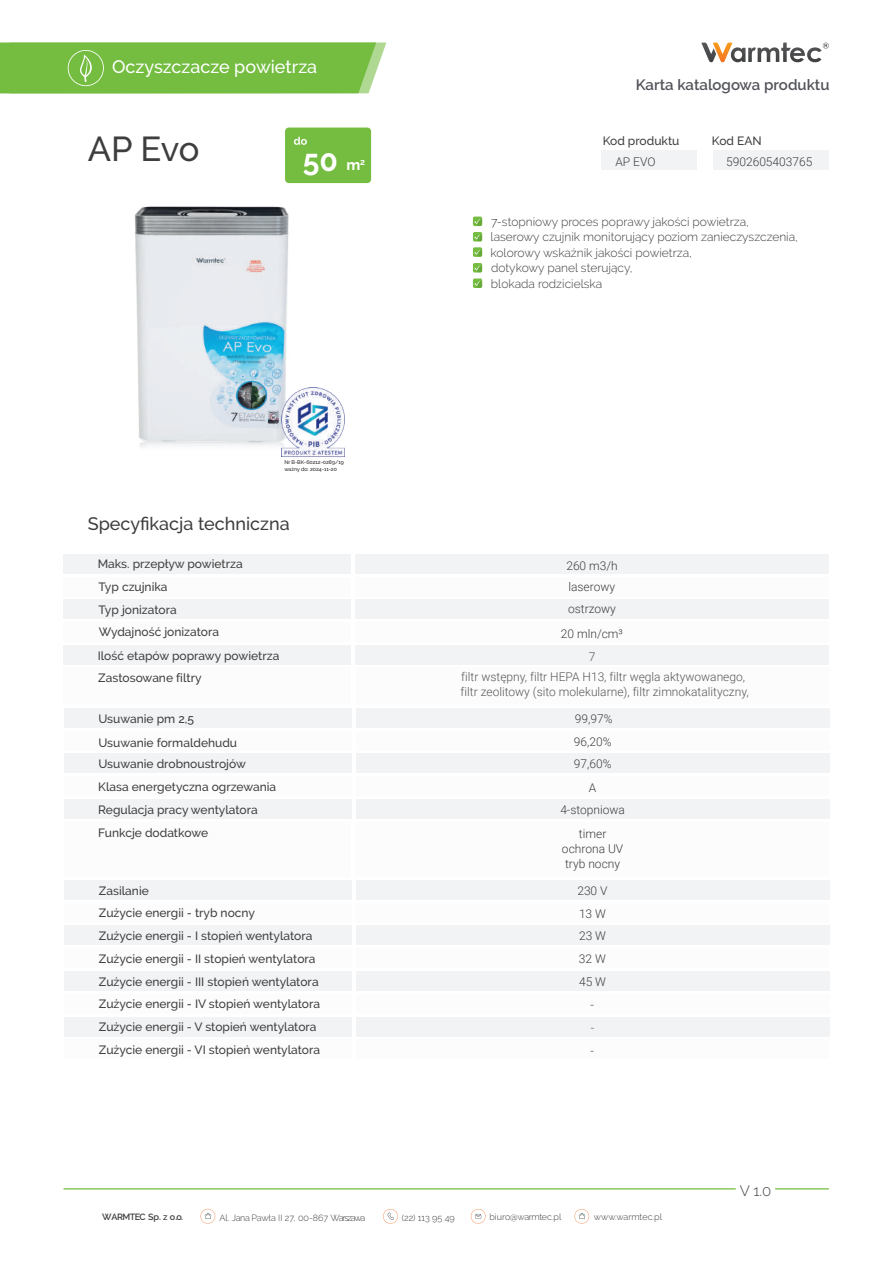
<style>
.page{position:relative;width:893px;height:1263px;background:#fff}
.page>*{position:absolute;margin:0;border:0;box-sizing:border-box;transform-origin:0 0}
.t1{font:500 34.5px "Raleway";color:#3e3e3f}
.t2{font:700 30.15px "Raleway";color:#fff}
.t3{font:500 18px "Raleway";color:#3e3e3f}
.t4{font:500 18px "Raleway";color:#fff}
.t5{font:600 15px "Raleway";color:#52535a}
.t6{font:300 15px "Raleway";color:#3d4041}
.t7{font:500 12px/22.6px "Raleway";color:#3e3e3f}
.t8{font:300 12px "Raleway";color:#3e3e3f}
.t9{font:300 12px/22.5px "Roboto";color:#3e3e3f;text-align:center}
.t10{font:300 12px/20.1px "Roboto";color:#57585a}
.t11{font:300 9px "Raleway";color:#3e3e3f}
.t12{font:300 9px "Raleway";letter-spacing:-.035em;color:#3e3e3f}
.t13{font:600 9px "Raleway";letter-spacing:-.06em;color:#3e3e3f}
.t14{font:500 5.25px/7.4px "Raleway";color:#231f20}
.s1{font-size:15px}
</style>
<div class="page">
<img style="left:134px;top:206px;width:155px;height:241px">
<div style="left:63px;top:554px;width:288px;height:20px;background:#f2f3f4"></div>
<div style="left:63px;top:599px;width:288px;height:20px;background:#f2f3f4"></div>
<div style="left:63px;top:645px;width:288px;height:20px;background:#f2f3f4"></div>
<div style="left:64px;top:708px;width:288px;height:20px;background:#f2f3f4"></div>
<div style="left:64px;top:753px;width:288px;height:20px;background:#f2f3f4"></div>
<div style="left:64px;top:799px;width:288px;height:20px;background:#f2f3f4"></div>
<div style="left:64px;top:880px;width:288px;height:19px;background:#f2f3f4"></div>
<div style="left:64px;top:925px;width:288px;height:20px;background:#f2f3f4"></div>
<div style="left:64px;top:971px;width:288px;height:20px;background:#f2f3f4"></div>
<div style="left:64px;top:1017px;width:288px;height:20px;background:#f2f3f4"></div>
<div style="left:355px;top:554px;width:474px;height:20px;background:#f2f3f4"></div>
<div style="left:355px;top:599px;width:474px;height:20px;background:#f2f3f4"></div>
<div style="left:355px;top:645px;width:474px;height:20px;background:#f2f3f4"></div>
<div style="left:356px;top:708px;width:473px;height:20px;background:#f2f3f4"></div>
<div style="left:356px;top:753px;width:473px;height:20px;background:#f2f3f4"></div>
<div style="left:356px;top:799px;width:473px;height:20px;background:#f2f3f4"></div>
<div style="left:356px;top:880px;width:473px;height:19px;background:#f2f3f4"></div>
<div style="left:356px;top:925px;width:473px;height:20px;background:#f2f3f4"></div>
<div style="left:356px;top:971px;width:473px;height:20px;background:#f2f3f4"></div>
<div style="left:356px;top:1017px;width:473px;height:20px;background:#f2f3f4"></div>
<div style="left:713px;top:150px;width:116px;height:20px;background:#f2f3f4"></div>
<div style="left:601px;top:150px;width:96px;height:20px;background:#f2f3f4"></div>
<div style="left:285px;top:128px;width:86px;height:55px;background:#74bd41;border-radius:4px"></div>
<svg style="left:294px;top:137px;width:13px;height:8px"></svg>
<div style="left:473px;top:217px;width:9px;height:9px;background:#74bd41;border-radius:2px"></div>
<svg style="left:474px;top:219px;width:8px;height:7px"></svg>
<div style="left:473px;top:232px;width:9px;height:9px;background:#74bd41;border-radius:2px"></div>
<svg style="left:474px;top:234px;width:8px;height:7px"></svg>
<div style="left:473px;top:263px;width:9px;height:10px;background:#74bd41;border-radius:2px"></div>
<svg style="left:474px;top:265px;width:8px;height:8px"></svg>
<div style="left:473px;top:278px;width:9px;height:10px;background:#74bd41;border-radius:2px"></div>
<svg style="left:474px;top:281px;width:8px;height:7px"></svg>
<div style="left:473px;top:247px;width:9px;height:10px;background:#74bd41;border-radius:2px"></div>
<svg style="left:474px;top:249px;width:8px;height:8px"></svg>
<svg style="left:701px;top:42px;width:128px;height:21px"></svg>
<svg style="left:63px;top:1188px;width:673px;height:1px"></svg>
<svg style="left:775px;top:1188px;width:54px;height:1px"></svg>
<svg style="left:383px;top:1209px;width:15px;height:14px"></svg>
<svg style="left:471px;top:1209px;width:15px;height:14px"></svg>
<svg style="left:201px;top:1209px;width:14px;height:14px"></svg>
<svg style="left:574px;top:1209px;width:15px;height:14px"></svg>
<div style="left:0;top:43px;width:386px;height:50px;background:#74bd41"></div>
<img style="left:281px;top:387px;width:64px;height:69px">
<h3 class="t4" style="left:112px;top:56px;width:206px">Oczyszczacze powietrza</h3>
<p class="t5" style="left:636px;top:76px;width:195px">Karta katalogowa produktu</p>
<h1 class="t1" style="left:88px;top:129px;width:113px">AP Evo</h1>
<p class="t7" style="left:603px;top:129px;width:78px">Kod produktu</p>
<p class="t7" style="left:712px;top:129px;width:51px">Kod EAN</p>
<h2 class="t2" style="left:303px;top:143px;width:64px">50 <span class="s1">m</span><sup>2</sup></h2>
<p class="t9" style="left:615px;top:150px;width:42px">AP EVO</p>
<p class="t9" style="left:726px;top:150px;width:88px">5902605403765</p>
<p class="t8" style="left:491px;top:215px;width:259px">7-stopniowy proces poprawy jakości powietrza,</p>
<p class="t8" style="left:491px;top:230px;width:309px">laserowy czujnik monitorujący poziom zanieczyszczenia,</p>
<p class="t8" style="left:491px;top:245px;width:203px">kolorowy wskaźnik jakości powietrza,</p>
<p class="t8" style="left:491px;top:261px;width:143px">dotykowy panel sterujący,</p>
<p class="t14" style="left:284px;top:458px;width:61px">Nr B-BK-60212-0289/19 ważny do: 2024-11-20</p>
<p class="t8" style="left:491px;top:276px;width:113px">blokada rodzicielska</p>
<h3 class="t3" style="left:88px;top:513px;width:203px">Specyfikacja techniczna</h3>
<p class="t7" style="left:98px;top:553px;width:146px">Maks. przepływ powietrza</p>
<p class="t9" style="left:566px;top:553px;width:53px">260 m3/h</p>
<p class="t7" style="left:99px;top:575px;width:71px">Typ czujnika</p>
<p class="t9" style="left:568px;top:575px;width:48px">laserowy</p>
<p class="t7" style="left:99px;top:598px;width:80px">Typ jonizatora</p>
<p class="t9" style="left:568px;top:597px;width:49px">ostrzowy</p>
<p class="t7" style="left:99px;top:621px;width:122px">Wydajność jonizatora</p>
<p class="t9" style="left:561px;top:622px;width:64px">20 mln/cm³</p>
<p class="t7" style="left:98px;top:644px;width:183px">Ilość etapów poprawy powietrza</p>
<p class="t7" style="left:98px;top:666px;width:105px">Zastosowane filtry</p>
<p class="t7" style="left:98px;top:707px;width:97px">Usuwanie pm 2,5</p>
<p class="t10" style="left:461px;top:646px;width:285px;text-indent:128px">7<br>filtr wstępny, filtr HEPA H13, filtr węgla aktywowanego,</p>
<p class="t10" style="left:461px;top:681px;width:290px">filtr zeolitowy (sito molekularne), filtr zimnokatalityczny,</p>
<p class="t9" style="left:575px;top:707px;width:39px">99,97%</p>
<p class="t7" style="left:98px;top:731px;width:140px">Usuwanie formaldehudu</p>
<p class="t9" style="left:574px;top:730px;width:39px">96,20%</p>
<p class="t7" style="left:98px;top:753px;width:179px">Usuwanie drobnoustrojów<br>Klasa energetyczna ogrzewania</p>
<p class="t9" style="left:574px;top:752px;width:39px;line-height:23.4px">97,60%<br>A</p>
<p class="t7" style="left:98px;top:798px;width:161px">Regulacja pracy wentylatora</p>
<p class="t9" style="left:560px;top:798px;width:66px">4-stopniowa</p>
<p class="t7" style="left:98px;top:821px;width:111px">Funkcje dodatkowe</p>
<p class="t9" style="left:562px;top:826px;width:63px;line-height:15px">timer ochrona UV tryb nocny</p>
<p class="t7" style="left:99px;top:880px;width:51px">Zasilanie</p>
<p class="t7" style="left:99px;top:902px;width:215px">Zużycie energii - tryb nocny<br>Zużycie energii - I stopień wentylatora</p>
<p class="t7" style="left:99px;top:970px;width:221px">Zużycie energii - III stopień wentylatora</p>
<p class="t7" style="left:99px;top:1016px;width:219px">Zużycie energii - V stopień wentylatora</p>
<p class="t7" style="left:99px;top:947px;width:218px">Zużycie energii - II stopień wentylatora</p>
<p class="t7" style="left:99px;top:993px;width:223px">Zużycie energii - IV stopień wentylatora</p>
<p class="t7" style="left:99px;top:1038px;width:223px">Zużycie energii - VI stopień wentylatora</p>
<p class="t9" style="left:577px;top:879px;width:32px;text-align:left">230 V<br>13 W<br>23 W</p>
<p class="t9" style="left:579px;top:947px;width:28px">32 W</p>
<p class="t9" style="left:579px;top:970px;width:28px">45 W</p>
<p class="t9" style="left:591px;top:993px;width:5px">-</p>
<p class="t10" style="left:591px;top:1017px;width:5px">-</p>
<p class="t9" style="left:591px;top:1039px;width:5px">-</p>
<p class="t13" style="left:102px;top:1212px;width:82px">WARMTEC Sp. z o.o.</p>
<p class="t12" style="left:219px;top:1212px;width:147px">Al. Jana Pawła II 27, 00-867 Warszawa</p>
<p class="t11" style="left:402px;top:1212px;width:54px">(22) 113 95 49</p>
<p class="t11" style="left:489px;top:1211px;width:74px">biuro@warmtec.pl</p>
<p class="t11" style="left:594px;top:1211px;width:70px">www.warmtec.pl</p>
<p class="t6" style="left:740px;top:1181px;width:33px">V 1.0</p>
</div>
